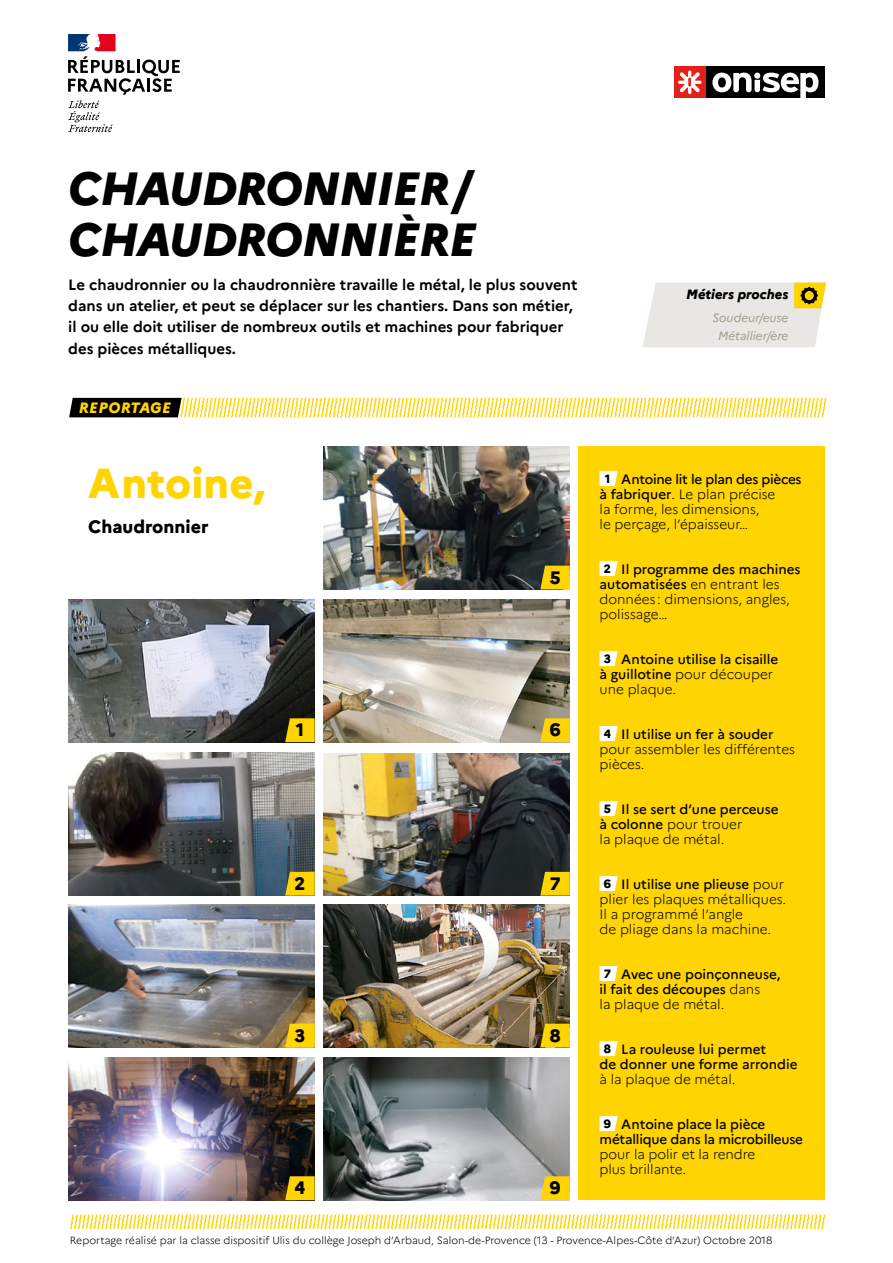
<style>
.page{position:relative;width:893px;height:1263px;background:#fff}
.page>*{position:absolute;margin:0;border:0;box-sizing:border-box;transform-origin:0 0}
.t1{font:italic 800 46.5px/51px "Marianne";letter-spacing:-.02em;color:#000}
.t2{font:800 42px "Marianne";color:#ffd400}
.t3{font:800 18px "Marianne";color:#000}
.t4{font:700 15px/21px "Marianne";color:#000}
.t5{font:italic 800 15px "Marianne";letter-spacing:.02em;color:#ffd400}
.t6{font:300 13.5px/15px "Marianne";color:#000}
.t7{font:500 13.5px/15px "Marianne";letter-spacing:-.005em;color:#000}
.t8{font:italic 800 13.5px "Marianne";color:#000}
.t9{font:italic 12px/17.7px "Marianne";color:#a29e8f;text-align:center}
.t10{font:300 10.5px "Marianne";color:#000}
.s1{font-weight:800;font-size:12px}
.s2{font-weight:500}
.s3{font-weight:300}
</style>
<div class="page">
<div style="left:578px;top:446px;width:247px;height:754px;background:#ffd400"></div>
<div style="left:69px;top:398px;width:110px;height:19px;background:#000"></div>
<svg style="left:68px;top:34px;width:112px;height:98px"></svg>
<div style="left:706px;top:66px;width:119px;height:32px;background:#000"></div>
<svg style="left:712px;top:73px;width:106px;height:25px"></svg>
<div style="left:674px;top:66px;width:32px;height:32px;background:#e32119"></div>
<svg style="left:678px;top:71px;width:23px;height:23px"></svg>
<img style="left:69px;top:1214px;width:757px;height:15px">
<img style="left:323px;top:904px;width:247px;height:143px">
<img style="left:323px;top:446px;width:247px;height:143px">
<img style="left:68px;top:599px;width:247px;height:143px">
<img style="left:323px;top:599px;width:247px;height:143px">
<img style="left:68px;top:1057px;width:247px;height:143px">
<img style="left:323px;top:754px;width:247px;height:141px">
<img style="left:68px;top:753px;width:247px;height:142px">
<img style="left:323px;top:1057px;width:247px;height:143px">
<img style="left:68px;top:905px;width:247px;height:142px">
<svg style="left:285px;top:718px;width:30px;height:24px"></svg>
<svg style="left:285px;top:1024px;width:30px;height:23px"></svg>
<svg style="left:540px;top:1024px;width:30px;height:23px"></svg>
<svg style="left:540px;top:718px;width:30px;height:24px"></svg>
<svg style="left:540px;top:566px;width:30px;height:23px"></svg>
<svg style="left:285px;top:872px;width:30px;height:23px"></svg>
<svg style="left:285px;top:1176px;width:30px;height:24px"></svg>
<svg style="left:540px;top:1176px;width:30px;height:24px"></svg>
<svg style="left:540px;top:872px;width:30px;height:23px"></svg>
<img style="left:179px;top:398px;width:648px;height:19px">
<svg style="left:600px;top:471px;width:18px;height:15px"></svg>
<svg style="left:600px;top:561px;width:18px;height:15px"></svg>
<svg style="left:600px;top:651px;width:18px;height:15px"></svg>
<svg style="left:600px;top:726px;width:18px;height:15px"></svg>
<svg style="left:600px;top:801px;width:18px;height:15px"></svg>
<svg style="left:600px;top:876px;width:18px;height:15px"></svg>
<svg style="left:600px;top:966px;width:18px;height:15px"></svg>
<svg style="left:600px;top:1041px;width:18px;height:15px"></svg>
<svg style="left:600px;top:1116px;width:18px;height:15px"></svg>
<svg style="left:642px;top:283px;width:184px;height:64px;background:#e7e4d7"></svg>
<h1 class="t1" style="left:68px;top:163px;width:409px">CHAUDRONNIER/<br>CHAUDRONNIÈRE</h1>
<p class="t4" style="left:68px;top:275px;width:511px">Le chaudronnier ou la chaudronnière travaille le métal, le plus souvent dans un atelier, et peut se déplacer sur les chantiers. Dans son métier, il ou elle doit utiliser de nombreux outils et machines pour fabriquer des pièces métalliques.</p>
<p class="t8" style="left:686px;top:286px;width:104px">MÉTIERS PROCHES</p>
<p class="t9" style="left:712px;top:309px;width:77px">Soudeur/euse<br>Métallier/ère</p>
<p class="t5" style="left:79px;top:399px;width:93px">REPORTAGE</p>
<h2 class="t2" style="left:88px;top:457px;width:178px">Antoine,</h2>
<h3 class="t3" style="left:88px;top:516px;width:122px">Chaudronnier</h3>
<h3 class="t3" style="left:296px;top:719px;width:10px">1</h3>
<h3 class="t3" style="left:550px;top:566px;width:12px">5</h3>
<h3 class="t3" style="left:550px;top:719px;width:12px">6</h3>
<h3 class="t3" style="left:295px;top:872px;width:12px">2</h3>
<h3 class="t3" style="left:550px;top:872px;width:12px">7</h3>
<h3 class="t3" style="left:295px;top:1024px;width:12px">3</h3>
<h3 class="t3" style="left:550px;top:1024px;width:12px">8</h3>
<h3 class="t3" style="left:295px;top:1177px;width:12px">4</h3>
<h3 class="t3" style="left:550px;top:1177px;width:12px">9</h3>
<p class="t6" style="left:600px;top:471px;width:203px;text-indent:5px"><span class="s1">1</span> <span class="s2">Antoine lit le plan des pièces à fabriquer</span>. Le plan précise<br>la forme, les dimensions,<br>le perçage, l’épaisseur…</p>
<p class="t6" style="left:600px;top:561px;width:203px;text-indent:4px"><span class="s1">2</span> <span class="s2">Il programme des machines automatisées</span> en entrant les données : dimensions, angles, polissage…</p>
<p class="t7" style="left:600px;top:651px;width:180px;text-indent:4px"><span class="s1">3</span> Antoine utilise la cisaille à guillotine <span class="s3">pour découper une plaque.</span></p>
<p class="t6" style="left:600px;top:726px;width:197px;text-indent:4px"><span class="s1">4</span> <span class="s2">Il utilise un fer à souder </span>pour assembler les différentes pièces.</p>
<p class="t7" style="left:600px;top:801px;width:181px;text-indent:4px"><span class="s1">5</span> Il se sert d’une perceuse à colonne <span class="s3">pour trouer<br>la plaque de métal.</span></p>
<p class="t6" style="left:600px;top:876px;width:188px;text-indent:4px"><span class="s1">6</span> <span class="s2">Il utilise une plieuse</span> pour plier les plaques métalliques.<br>Il a programmé l’angle<br>de pliage dans la machine.</p>
<p class="t7" style="left:600px;top:966px;width:182px;text-indent:4px"><span class="s1">7</span> Avec une poinçonneuse, il fait des découpes <span class="s3">dans<br>la plaque de métal.</span></p>
<p class="t7" style="left:600px;top:1041px;width:199px;text-indent:4px"><span class="s1">8</span> La rouleuse lui permet<br>de donner une forme arrondie</p>
<p class="t6" style="left:600px;top:1071px;width:138px">à la plaque de métal.</p>
<p class="t7" style="left:600px;top:1116px;width:205px;text-indent:4px"><span class="s1">9</span> Antoine place la pièce métallique dans la microbilleuse</p>
<p class="t6" style="left:600px;top:1146px;width:157px">pour la polir et la rendre plus brillante.</p>
<p class="t10" style="left:70px;top:1233px;width:704px">Reportage réalisé par la classe dispositif Ulis du collège Joseph d’Arbaud, Salon-de-Provence (13 - Provence-Alpes-Côte d’Azur) Octobre 2018</p>
</div>
